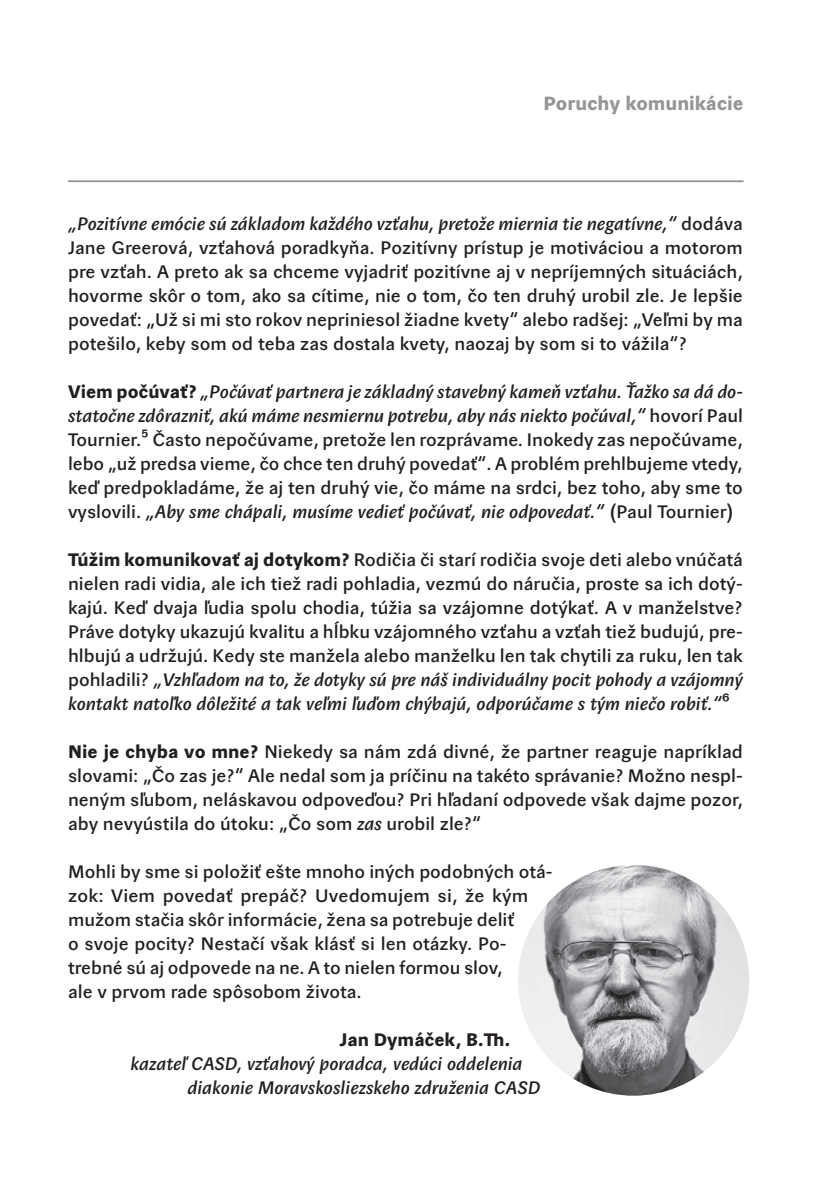
<style>
.page{position:relative;width:840px;height:1191px;background:#fff}
.page>*{position:absolute;margin:0;border:0;box-sizing:border-box;transform-origin:0 0}
.t1{font:900 19px "Josef Sans";color:#939598}
.t2{font:500 18px/24px "Josef Sans";color:#231f20;text-align:justify}
.t3{font:italic 500 18px/24px "Josef Sans";color:#231f20}
.t4{font:900 18px "Josef Sans";color:#231f20}
.s1{font-style:italic}
.s2{font-weight:900}
</style>
<div class="page">
<hr style="left:68px;top:180px;width:675px;height:2px;background:#939598">
<img style="left:518px;top:864px;width:230px;height:231px;border-radius:115px">
<p class="t1" style="left:543px;top:92px;width:201px">Poruchy komunikácie</p>
<p class="t2" style="left:68px;top:212px;width:676px"><span class="s1">„Pozitívne emócie sú základom každého vzťahu, pretože miernia tie negatívne,“</span> dodáva Jane Greerová, vzťahová poradkyňa. Pozitívny prístup je motiváciou a motorom pre vzťah. A preto ak sa chceme vyjadriť pozitívne aj v nepríjemných situáciách, hovorme skôr o tom, ako sa cítime, nie o tom, čo ten druhý urobil zle. Je lepšie povedať: „Už si mi sto rokov nepriniesol žiadne kvety“ alebo radšej: „Veľmi by ma potešilo, keby som od teba zas dostala kvety, naozaj by som si to vážila“?</p>
<p class="t2" style="left:68px;top:380px;width:676px"><span class="s2">Viem počúvať?</span> <span class="s1">„Počúvať partnera je základný stavebný kameň vzťahu. Ťažko sa dá do&shy;statočne zdôrazniť, akú máme nesmiernu potrebu, aby nás niekto počúval,“</span> hovorí Paul Tournier.5 Často nepočúvame, pretože len rozprávame. Inokedy zas nepočúvame, lebo „už predsa vieme, čo chce ten druhý povedať“. A problém prehlbujeme vtedy, keď predpokladáme, že aj ten druhý vie, čo máme na srdci, bez toho, aby sme to vyslovili. <span class="s1">„Aby sme chápali, musíme vedieť počúvať, nie odpovedať.“</span> (Paul Tournier)</p>
<p class="t2" style="left:68px;top:548px;width:676px"><span class="s2">Túžim komunikovať aj dotykom?</span> Rodičia či starí rodičia svoje deti alebo vnúčatá nielen radi vidia, ale ich tiež radi pohladia, vezmú do náručia, proste sa ich dotý&shy;kajú. Keď dvaja ľudia spolu chodia, túžia sa vzájomne dotýkať. A v manželstve?<br>Práve dotyky ukazujú kvalitu a hĺbku vzájomného vzťahu a vzťah tiež budujú, pre&shy;hlbujú a udržujú. Kedy ste manžela alebo manželku len tak chytili za ruku, len tak pohladili? <span class="s1">„Vzhľadom na to, že dotyky sú pre náš individuálny pocit pohody a vzájomný kontakt natoľko dôležité a tak veľmi ľuďom chýbajú, odporúčame s tým niečo robiť.“</span>6</p>
<p class="t2" style="left:68px;top:740px;width:676px"><span class="s2">Nie je chyba vo mne?</span> Niekedy sa nám zdá divné, že partner reaguje napríklad slovami: „Čo zas je?“ Ale nedal som ja príčinu na takéto správanie? Možno nespl&shy;neným sľubom, neláskavou odpoveďou? Pri hľadaní odpovede však dajme pozor, aby nevyústila do útoku: „Čo som <span class="s1">zas</span> urobil zle?“</p>
<p class="t2" style="left:68px;top:860px;width:485px;text-align:left">Mohli by sme si položiť ešte mnoho iných podobných otá&shy;zok: Viem povedať prepáč? Uvedomujem si, že kým mužom stačia skôr informácie, žena sa potrebuje deliť<br>o svoje pocity? Nestačí však klásť si len otázky. Po&shy;trebné sú aj odpovede na ne. A to nielen formou slov,<br>ale v prvom rade spôsobom života.</p>
<p class="t4" style="left:339px;top:1029px;width:172px">Jan Dymáček, B.Th.</p>
<p class="t3" style="left:187px;top:1052px;width:354px;text-indent:-57px">kazateľ CASD, vzťahový poradca, vedúci oddelenia diakonie Moravskosliezskeho združenia CASD</p>
</div>
